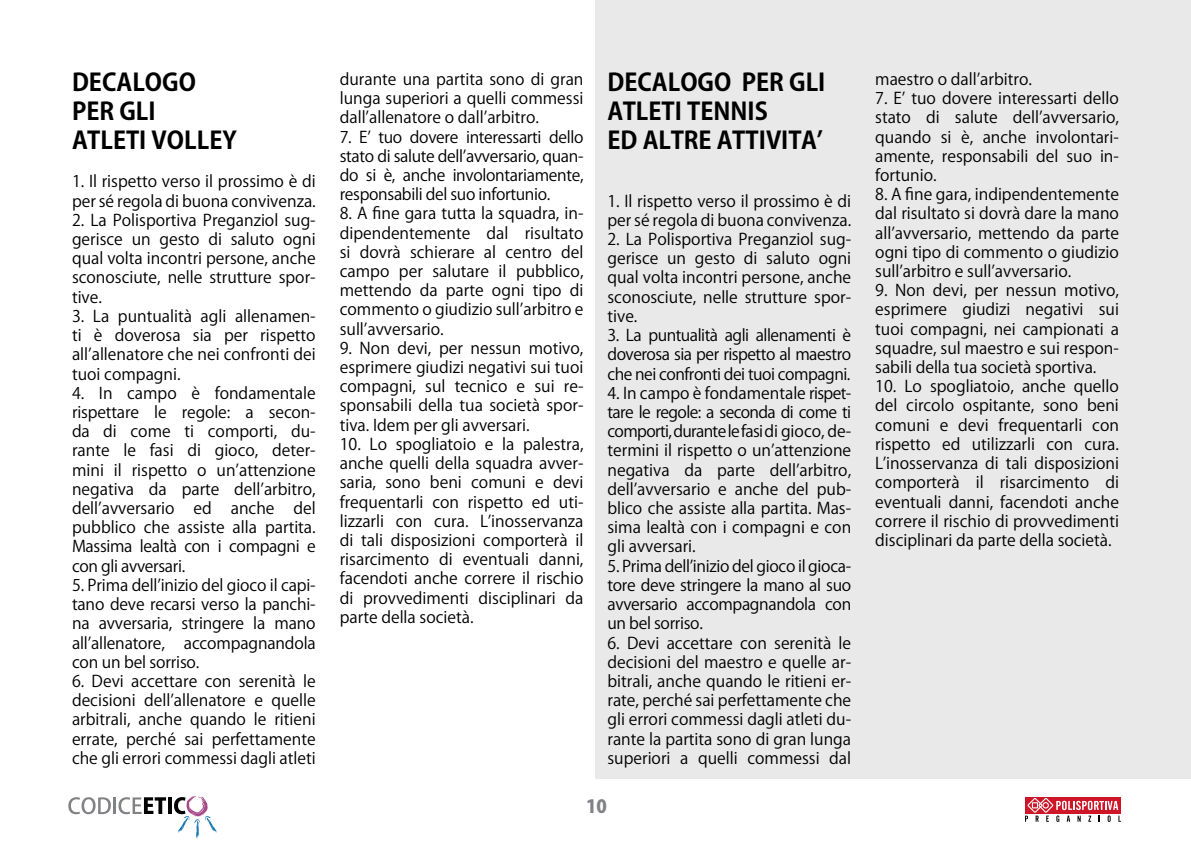
<style>
.page{position:relative;width:1191px;height:851px;background:#fff}
.page>*{position:absolute;margin:0;border:0;box-sizing:border-box;transform-origin:0 0}
.t1{font:700 24px/28.8px "Koz Go Pr 6 N";color:#000}
.t2{font:800 18px "Koz Go Pr 6 N";color:#808285}
.t3{font:16px/19.2px "Koz Go Pr 6 N";color:#000;text-align:justify}
</style>
<div class="page">
<svg style="left:68px;top:797px;width:43px;height:17px"></svg>
<hr style="left:113px;top:797px;width:3px;height:16px;background:#808285">
<svg style="left:118px;top:797px;width:48px;height:17px"></svg>
<hr style="left:168px;top:797px;width:4px;height:16px;background:#000">
<svg style="left:174px;top:795px;width:43px;height:43px"></svg>
<svg style="left:1025px;top:797px;width:96px;height:24px"></svg>
<div style="left:595px;top:0;width:596px;height:778px;background:#e9e9ea"></div>
<h1 class="t1" style="left:72px;top:69px;width:166px">DECALOGO<br>PER GLI<br>ATLETI VOLLEY</h1>
<p class="t3" style="left:72px;top:172px;width:245px">1. Il rispetto verso il prossimo è di per sé regola di buona convivenza.</p>
<p class="t3" style="left:72px;top:211px;width:245px">2. La Polisportiva Preganziol sug&shy;gerisce un gesto di saluto ogni qual volta incontri persone, anche sconosciute, nelle strutture spor&shy;tive.</p>
<p class="t3" style="left:72px;top:307px;width:245px">3. La puntualità agli allenamen&shy;ti è doverosa sia per rispetto all’allenatore che nei confronti dei tuoi compagni.</p>
<p class="t3" style="left:72px;top:383px;width:245px">4. In campo è fondamentale rispettare le regole: a secon&shy;da di come ti comporti, du&shy;rante le fasi di gioco, deter&shy;mini il rispetto o un’attenzione negativa da parte dell’arbitro, dell’avversario ed anche del pubblico che assiste alla partita.<br>Massima lealtà con i compagni e con gli avversari.</p>
<p class="t3" style="left:72px;top:575px;width:245px">5. Prima dell’inizio del gioco il capi&shy;tano deve recarsi verso la panchi&shy;na avversaria, stringere la mano all’allenatore, accompagnandola con un bel sorriso.</p>
<p class="t3" style="left:72px;top:671px;width:245px">6. Devi accettare con serenità le decisioni dell’allenatore e quelle arbitrali, anche quando le ritieni errate, perché sai perfettamente che gli errori commessi dagli atleti</p>
<p class="t3" style="left:340px;top:70px;width:245px">durante una partita sono di gran lunga superiori a quelli commessi dall’allenatore o dall’arbitro.</p>
<p class="t3" style="left:340px;top:127px;width:245px">7. E’ tuo dovere interessarti dello stato di salute dell’avversario, quan&shy;do si è, anche involontariamente, responsabili del suo infortunio.</p>
<p class="t3" style="left:340px;top:204px;width:245px">8. A fine gara tutta la squadra, in&shy;dipendentemente dal risultato si dovrà schierare al centro del campo per salutare il pubblico, mettendo da parte ogni tipo di commento o giudizio sull’arbitro e sull’avversario.</p>
<p class="t3" style="left:340px;top:338px;width:245px">9. Non devi, per nessun motivo, esprimere giudizi negativi sui tuoi compagni, sul tecnico e sui re&shy;sponsabili della tua società spor&shy;tiva. Idem per gli avversari.</p>
<p class="t3" style="left:340px;top:434px;width:245px">10. Lo spogliatoio e la palestra, anche quelli della squadra avver&shy;saria, sono beni comuni e devi frequentarli con rispetto ed uti&shy;lizzarli con cura. L’inosservanza di tali disposizioni comporterà il risarcimento di eventuali danni, facendoti anche correre il rischio di provvedimenti disciplinari da parte della società.</p>
<h1 class="t1" style="left:607px;top:69px;width:219px">DECALOGO PER GLI<br>ATLETI TENNIS<br>ED ALTRE ATTIVITA’</h1>
<p class="t3" style="left:607px;top:191px;width:245px">1. Il rispetto verso il prossimo è di per sé regola di buona convivenza.</p>
<p class="t3" style="left:607px;top:230px;width:245px">2. La Polisportiva Preganziol sug&shy;gerisce un gesto di saluto ogni qual volta incontri persone, anche sconosciute, nelle strutture spor&shy;tive.</p>
<p class="t3" style="left:607px;top:326px;width:245px">3. La puntualità agli allenamenti è doverosa sia per rispetto al maestro che nei confronti dei tuoi compagni.</p>
<p class="t3" style="left:607px;top:383px;width:245px">4. In campo è fondamentale rispet&shy;tare le regole: a seconda di come ti comporti, durante le fasi di gioco, de&shy;termini il rispetto o un’attenzione negativa da parte dell’arbitro, dell’avversario e anche del pub&shy;blico che assiste alla partita. Mas&shy;sima lealtà con i compagni e con gli avversari.</p>
<p class="t3" style="left:607px;top:556px;width:245px">5. Prima dell’inizio del gioco il gioca&shy;tore deve stringere la mano al suo avversario accompagnandola con un bel sorriso.</p>
<p class="t3" style="left:607px;top:633px;width:245px">6. Devi accettare con serenità le decisioni del maestro e quelle ar&shy;bitrali, anche quando le ritieni er&shy;rate, perché sai perfettamente che gli errori commessi dagli atleti du&shy;rante la partita sono di gran lunga superiori a quelli commessi dal</p>
<p class="t2" style="left:586px;top:796px;width:22px">10</p>
<p class="t3" style="left:875px;top:70px;width:158px">maestro o dall’arbitro.</p>
<p class="t3" style="left:875px;top:89px;width:245px">7. E’ tuo dovere interessarti dello stato di salute dell’avversario, quando si è, anche involontari&shy;amente, responsabili del suo in&shy;fortunio.</p>
<p class="t3" style="left:875px;top:185px;width:245px">8. A fine gara, indipendentemente dal risultato si dovrà dare la mano all’avversario, mettendo da parte ogni tipo di commento o giudizio sull’arbitro e sull’avversario.</p>
<p class="t3" style="left:875px;top:281px;width:245px">9. Non devi, per nessun motivo, esprimere giudizi negativi sui tuoi compagni, nei campionati a squadre, sul maestro e sui respon&shy;sabili della tua società sportiva.</p>
<p class="t3" style="left:875px;top:377px;width:245px">10. Lo spogliatoio, anche quello del circolo ospitante, sono beni comuni e devi frequentarli con rispetto ed utilizzarli con cura.<br>L’inosservanza di tali disposizioni comporterà il risarcimento di eventuali danni, facendoti anche correre il rischio di provvedimenti disciplinari da parte della società.</p>
</div>
